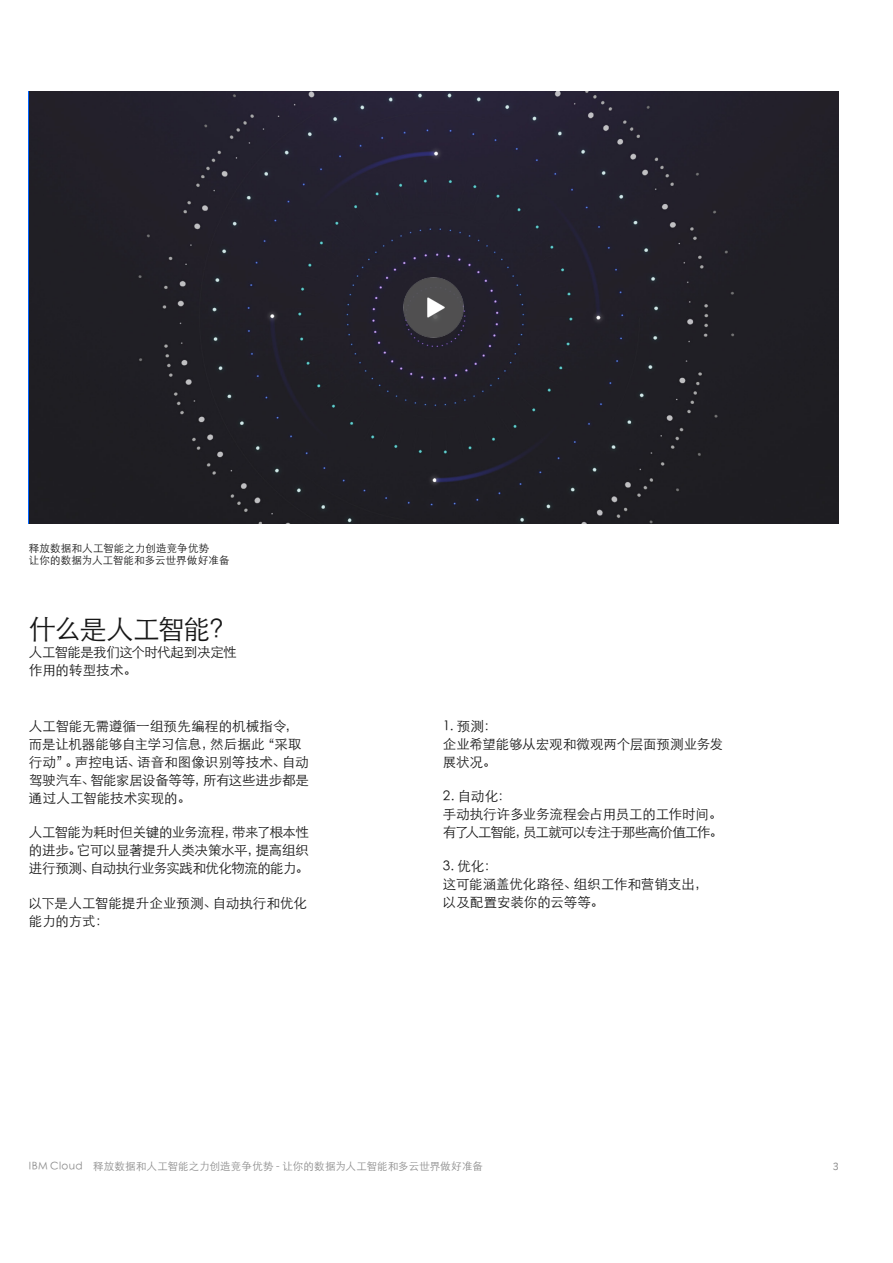
<style>
.page{position:relative;width:893px;height:1263px;background:#fff}
.page>*{position:absolute;margin:0;border:0;box-sizing:border-box;transform-origin:0 0}
.Pagehead{font:300 27px "ST Heiti SC";letter-spacing:-.04em;color:#171717}
.Body{font:300 13.5px/18px "ST Heiti SC";letter-spacing:-.015em;color:#171717}
.Body-2{font:300 13.5px/18px "ST Heiti SC";letter-spacing:-.055em;color:#171717}
.Subhead{font:300 13.5px "ST Heiti SC";color:#171717}
.t1{font:300 10.5px "ST Heiti SC";letter-spacing:.015em;color:#8c8c8c}
.Left2{font:300 10.5px "ST Heiti SC";letter-spacing:.01em;color:#171717}
.t2{font:10.5px "IBM Plex Sans";color:#8c8c8c}
</style>
<div class="page">
<img style="left:29px;top:91px;width:809px;height:432px">
<img style="left:404px;top:277px;width:60px;height:60px">
<p class="Left2" style="left:29px;top:539px;width:182px">释放数据和人工智能之力创造竞争优势</p>
<p class="Left2" style="left:29px;top:551px;width:202px">让你的数据为人工智能和多云世界做好准备</p>
<p class="Pagehead" style="left:29px;top:606px;width:209px">什么是人工智能？</p>
<p class="Body" style="left:29px;top:641px;width:209px">人工智能是我们这个时代起到决定性作用的转型技术。</p>
<p class="Body" style="left:29px;top:716px;width:282px">人工智能无需遵循一组预先编程的机械指令，而是让机器能够自主学习信息，然后据此“采取行动”。声控电话、语音和图像识别等技术、自动驾驶汽车、智能家居设备等等，所有这些进步都是通过人工智能技术实现的。</p>
<p class="Body" style="left:29px;top:822px;width:282px;text-align:justify">人工智能为耗时但关键的业务流程，带来了根本性的进步。它可以显著提升人类决策水平，提高组织进行预测、自动执行业务实践和优化物流的能力。</p>
<p class="Body" style="left:29px;top:892px;width:280px">以下是人工智能提升企业预测、自动执行和优化能力的方式：</p>
<p class="Subhead" style="left:443px;top:714px;width:56px">1. 预测：</p>
<p class="Body" style="left:443px;top:733px;width:282px">企业希望能够从宏观和微观两个层面预测业务发展状况。</p>
<p class="Subhead" style="left:443px;top:784px;width:70px">2. 自动化：</p>
<p class="Body-2" style="left:443px;top:804px;width:282px">手动执行许多业务流程会占用员工的工作时间。有了人工智能，员工就可以专注于那些高价值工作。</p>
<p class="Subhead" style="left:443px;top:855px;width:56px">3. 优化：</p>
<p class="Body" style="left:443px;top:874px;width:266px">这可能涵盖优化路径、组织工作和营销支出，以及配置安装你的云等等。</p>
<p class="t1" style="left:29px;top:1157px;width:456px">IBM Cloud 释放数据和人工智能之力创造竞争优势 - 让你的数据为人工智能和多云世界做好准备</p>
<p class="t2" style="left:833px;top:1158px;width:8px">3</p>
</div>
